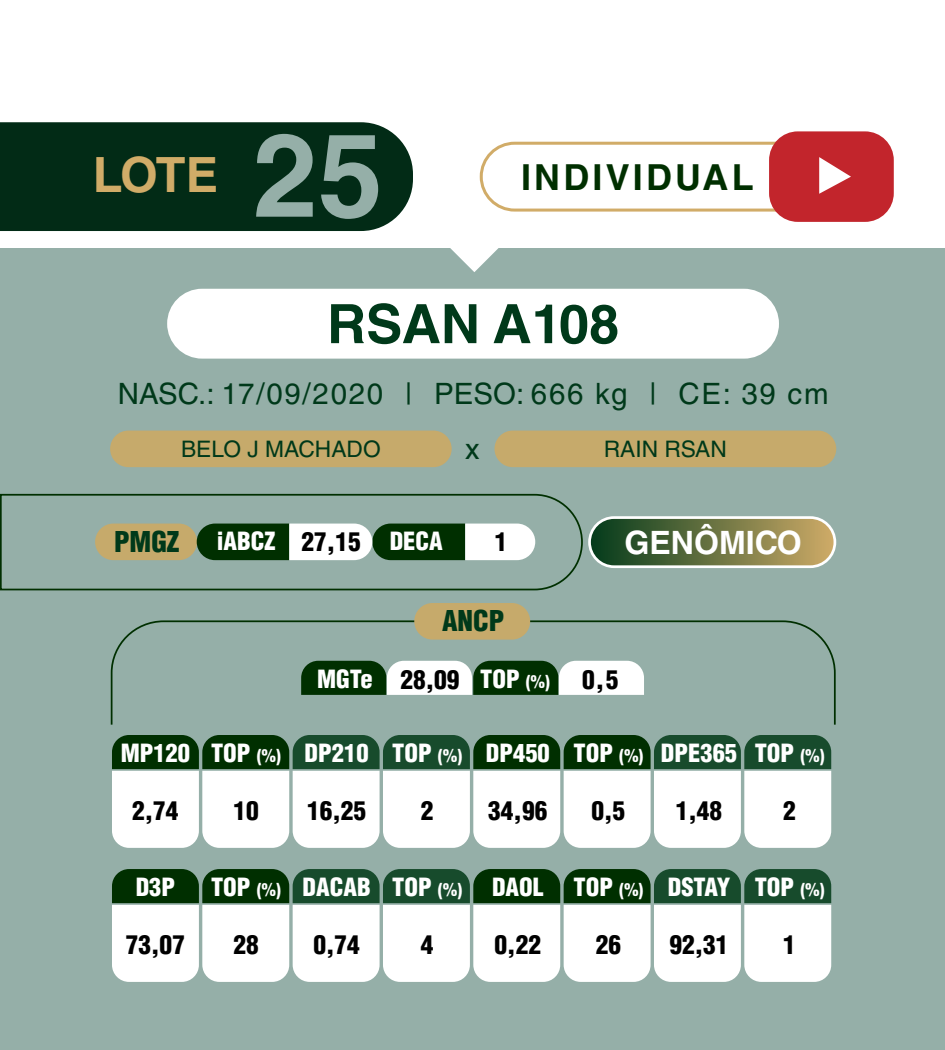
<style>
.page{position:relative;width:945px;height:1050px;background:#fff}
.page>*{position:absolute;margin:0;border:0;box-sizing:border-box;transform-origin:0 0}
.t1{font:700 116.64px "Helvetica LT Std";color:#95afa8}
.t2{font:700 54.25px "Helvetica LT Std";color:#00391a}
.t3{font:700 48.65px "Helvetica LT Std";color:#d1ac68}
.t4{font:700 35.88px "Helvetica LT Std";letter-spacing:.09em;color:#002f00}
.t5{font:700 32.11px "Helvetica LT Std";color:#fff}
.t6{font:29.4px "Helvetica LT Std";letter-spacing:.06em;color:#00391a}
.t7{font:28.88px "Helvetica LT Std";color:#00391a}
.t8{font:900 condensed 28px "Helvetica LT Std";color:#00391a}
.t9{font:900 condensed 25.38px "Helvetica LT Std";color:#000}
.t10{font:900 condensed 24.5px "Helvetica LT Std";color:#fff}
.t11{font:22.75px "Helvetica LT Std";color:#00391a}
.s1{font-size:25.38px;color:#000}
.s2{font-size:17.5px}
</style>
<div class="page">
<div style="left:0;top:248px;width:945px;height:802px;background:#95afa8"></div>
<div style="left:110px;top:431px;width:342px;height:36px;background:#c6aa6b;border-radius:18px"></div>
<div style="left:495px;top:431px;width:341px;height:36px;background:#c6aa6b;border-radius:18px"></div>
<div style="left:0;top:122px;width:413px;height:109px;background:#022b16"></div>
<div style="left:480px;top:142px;width:341px;height:70px;border:3px solid #d1ac68;border-radius:33px"></div>
<svg style="left:0;top:493px;width:583px;height:98px"></svg>
<div style="left:769px;top:131px;width:125px;height:91px;background:#c2252c;border-radius:29px"></div>
<svg style="left:819px;top:157px;width:32px;height:37px"></svg>
<div style="left:414px;top:603px;width:116px;height:37px;background:#c6aa6b;border-radius:18px"></div>
<div style="left:167px;top:289px;width:612px;height:70px;background:#fff;border-radius:35px"></div>
<svg style="left:110px;top:620px;width:726px;height:105px"></svg>
<svg style="left:112px;top:735px;width:719px;height:113px;background:#b3c3b7"></svg>
<svg style="left:112px;top:869px;width:719px;height:113px;background:#b3c3b7"></svg>
<svg style="left:450px;top:248px;width:49px;height:24px"></svg>
<div style="left:590px;top:518px;width:245px;height:49px;background:linear-gradient(to right,#093f1f,#cdab68);border-radius:25px"></div>
<div style="left:588px;top:516px;width:248px;height:52px;border:3px solid #fff;border-radius:25px"></div>
<h1 class="t1" style="left:253px;top:104px;width:131px">25</h1>
<h3 class="t3" style="left:93px;top:145px;width:127px">LOTE</h3>
<h3 class="t4" style="left:521px;top:155px;width:234px">INDIVIDUAL</h3>
<h2 class="t2" style="left:327px;top:291px;width:294px">RSAN A108</h2>
<p class="t6" style="left:118px;top:376px;width:712px">NASC.: 17/09/2020 | PESO: 666 kg | CE: 39 cm</p>
<p class="t11" style="left:181px;top:436px;width:201px">BELO J MACHADO</p>
<p class="t11" style="left:604px;top:436px;width:125px">RAIN RSAN</p>
<p class="t7" style="left:465px;top:432px;width:16px">x</p>
<p class="t8" style="left:114px;top:524px;width:67px">PMGZ</p>
<p class="t10" style="left:217px;top:526px;width:227px">iABCZ <span class="s1">27,15</span> DECA</p>
<p class="t9" style="left:495px;top:525px;width:14px">1</p>
<h3 class="t5" style="left:624px;top:523px;width:179px">GENÔMICO</h3>
<p class="t8" style="left:442px;top:603px;width:64px">ANCP</p>
<p class="t10" style="left:317px;top:664px;width:234px">MGTe <span class="s1">28,09</span> TOP <span class="s2">(%)</span></p>
<p class="t9" style="left:582px;top:663px;width:38px">0,5</p>
<p class="t10" style="left:121px;top:738px;width:705px">MP120 TOP <span class="s2">(%)</span> DP210 TOP <span class="s2">(%)</span> DP450 TOP <span class="s2">(%)</span> DPE365 TOP <span class="s2">(%)</span></p>
<p class="t9" style="left:132px;top:794px;width:48px">2,74</p>
<p class="t9" style="left:233px;top:794px;width:27px">10</p>
<p class="t9" style="left:307px;top:794px;width:61px">16,25</p>
<p class="t9" style="left:421px;top:794px;width:14px">2</p>
<p class="t9" style="left:488px;top:794px;width:61px">34,96</p>
<p class="t9" style="left:592px;top:794px;width:35px">0,5</p>
<p class="t9" style="left:676px;top:794px;width:48px">1,48</p>
<p class="t9" style="left:783px;top:794px;width:14px">2</p>
<p class="t10" style="left:136px;top:871px;width:41px">D3P</p>
<p class="t10" style="left:211px;top:871px;width:615px">TOP <span class="s2">(%)</span> DACAB TOP <span class="s2">(%)</span> DAOL TOP <span class="s2">(%)</span> DSTAY TOP <span class="s2">(%)</span></p>
<p class="t9" style="left:126px;top:928px;width:61px">73,07</p>
<p class="t9" style="left:233px;top:928px;width:27px">28</p>
<p class="t9" style="left:313px;top:928px;width:48px">0,74</p>
<p class="t9" style="left:421px;top:928px;width:14px">4</p>
<p class="t9" style="left:495px;top:928px;width:48px">0,22</p>
<p class="t9" style="left:596px;top:928px;width:27px">26</p>
<p class="t9" style="left:669px;top:928px;width:61px">92,31</p>
<p class="t9" style="left:783px;top:928px;width:14px">1</p>
</div>
